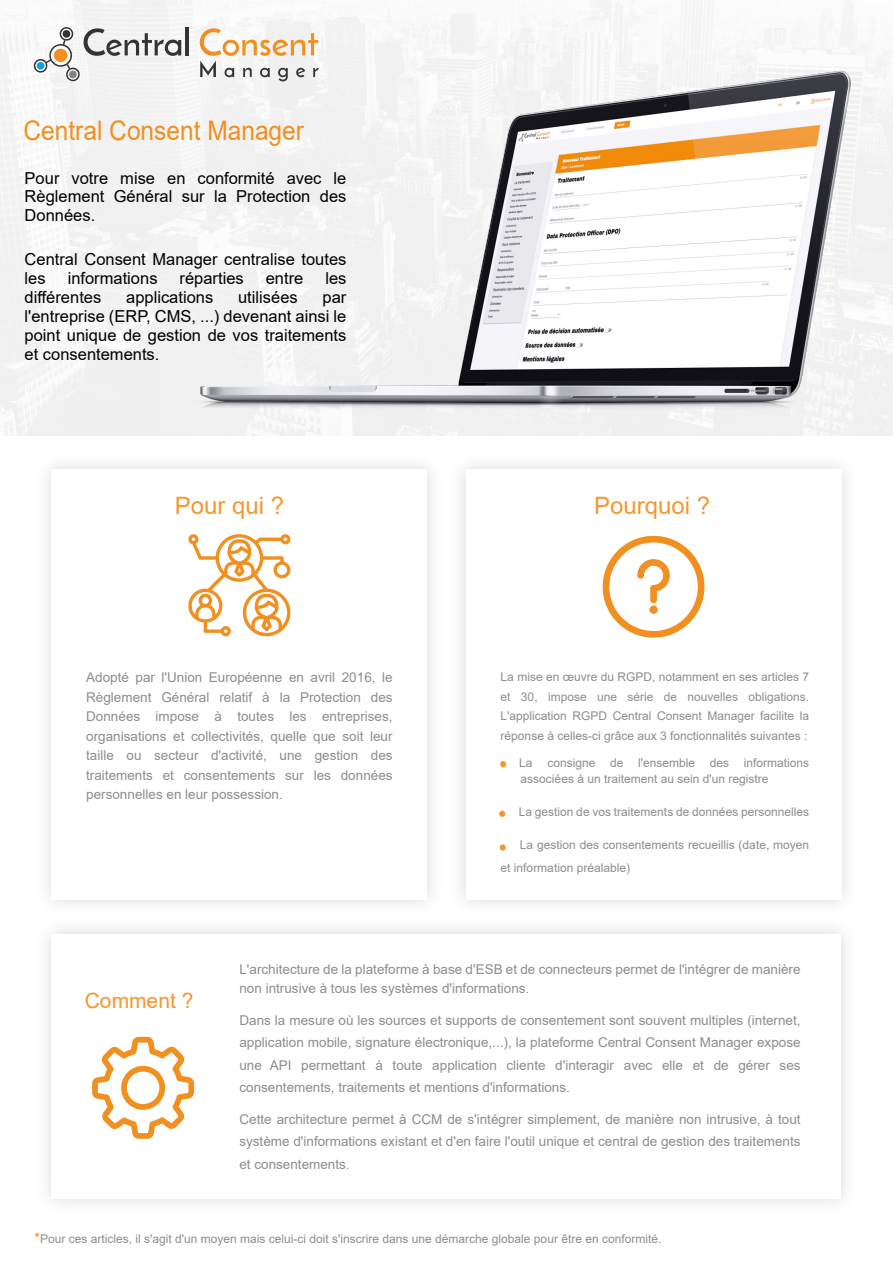
<style>
.page{position:relative;width:893px;height:1263px;background:#fff}
.page>*{position:absolute;margin:0;border:0;box-sizing:border-box;transform-origin:0 0}
.t1{font:27px "Arial";color:#f18f20;scale:.91 1}
.t2{font:24px "Arial";color:#f8952c}
.t3{font:21px "Arial";color:#f8952c}
.t4{font:16.5px/19px "Arial";color:#000;text-align:justify}
.t5{font:13.5px/19.5px "Arial";color:#8b8d8e;text-align:justify}
.t6{font:12px/19.5px "Arial";color:#8b8d8e}
.s1{font-size:14.25px;color:#f18f20}
</style>
<div class="page">
<svg style="left:34px;top:27px;width:127px;height:54px"></svg>
<svg style="left:500px;top:761px;width:6px;height:6px"></svg>
<svg style="left:499px;top:811px;width:6px;height:6px"></svg>
<svg style="left:188px;top:534px;width:102px;height:102px"></svg>
<svg style="left:603px;top:536px;width:101px;height:102px"></svg>
<div style="left:649px;top:605px;width:9px;height:9px;background:#f18f20;border-radius:50%"></div>
<img style="left:161px;top:27px;width:732px;height:459px">
<svg style="left:92px;top:1037px;width:102px;height:102px"></svg>
<svg style="left:500px;top:844px;width:6px;height:6px"></svg>
<h1 class="t1" style="left:24px;top:120px;width:310px">Central Consent Manager</h1>
<p class="t4" style="left:25px;top:170px;width:323px">Pour votre mise en conformité avec le Règlement Général sur la Protection des Données.</p>
<p class="t4" style="left:25px;top:251px;width:323px">Central Consent Manager centralise toutes les</p>
<p class="t4" style="left:68px;top:270px;width:91px">informations</p>
<p class="t4" style="left:180px;top:270px;width:66px">réparties</p>
<p class="t4" style="left:266px;top:270px;width:39px">entre</p>
<p class="t4" style="left:325px;top:270px;width:23px">les</p>
<p class="t4" style="left:25px;top:289px;width:78px">différentes</p>
<p class="t4" style="left:126px;top:289px;width:89px">applications</p>
<p class="t4" style="left:238px;top:289px;width:61px">utilisées</p>
<p class="t4" style="left:25px;top:289px;width:323px;text-indent:298px">par l'entreprise (ERP, CMS, ...) devenant ainsi le point unique de gestion de vos traitements et consentements.</p>
<h2 class="t2" style="left:175px;top:497px;width:111px">Pour qui ?</h2>
<p class="t5" style="left:86px;top:669px;width:308px">Adopté par l'Union Européenne en avril 2016, le Règlement Général relatif à la Protection des Données impose à toutes les entreprises, organisations et collectivités, quelle que soit leur taille ou secteur d'activité, une gestion des traitements et consentements sur les données personnelles en leur possession.</p>
<h2 class="t2" style="left:594px;top:497px;width:118px">Pourquoi ?</h2>
<p class="t6" style="left:501px;top:668px;width:310px;text-align:justify">La mise en œuvre du RGPD, notamment en ses articles 7 et 30, impose une série de nouvelles obligations.<br>L'application RGPD Central Consent Manager facilite la réponse à celles-ci grâce aux 3 fonctionnalités suivantes :</p>
<p class="t6" style="left:521px;top:755px;width:290px;line-height:16.5px;text-indent:-20px">- La consigne de l'ensemble des informations associées à un traitement au sein d'un registre</p>
<p class="t6" style="left:501px;top:803px;width:310px">- La gestion de vos traitements de données personnelles</p>
<p class="t6" style="left:501px;top:835px;width:310px;line-height:22.5px">- La gestion des consentements recueillis (date, moyen et information préalable)</p>
<h3 class="t3" style="left:85px;top:993px;width:110px">Comment ?</h3>
<p class="t5" style="left:239px;top:960px;width:563px">L'architecture de la plateforme à base d'ESB et de connecteurs permet de l'intégrer de manière non intrusive à tous les systèmes d'informations.</p>
<p class="t5" style="left:239px;top:1010px;width:563px;line-height:22.5px">Dans la mesure où les sources et supports de consentement sont souvent multiples (internet, application mobile, signature électronique,...), la plateforme Central Consent Manager expose une API permettant à toute application cliente d'interagir avec elle et de gérer ses consentements, traitements et mentions d'informations.</p>
<p class="t5" style="left:239px;top:1109px;width:563px;line-height:22.5px">Cette architecture permet à CCM de s'intégrer simplement, de manière non intrusive, à tout système d'informations existant et d'en faire l'outil unique et central de gestion des traitements et consentements.</p>
<p class="t6" style="left:35px;top:1230px;width:628px"><span class="s1">*</span>Pour ces articles, il s'agit d'un moyen mais celui-ci doit s'inscrire dans une démarche globale pour être en conformité.</p>
</div>
